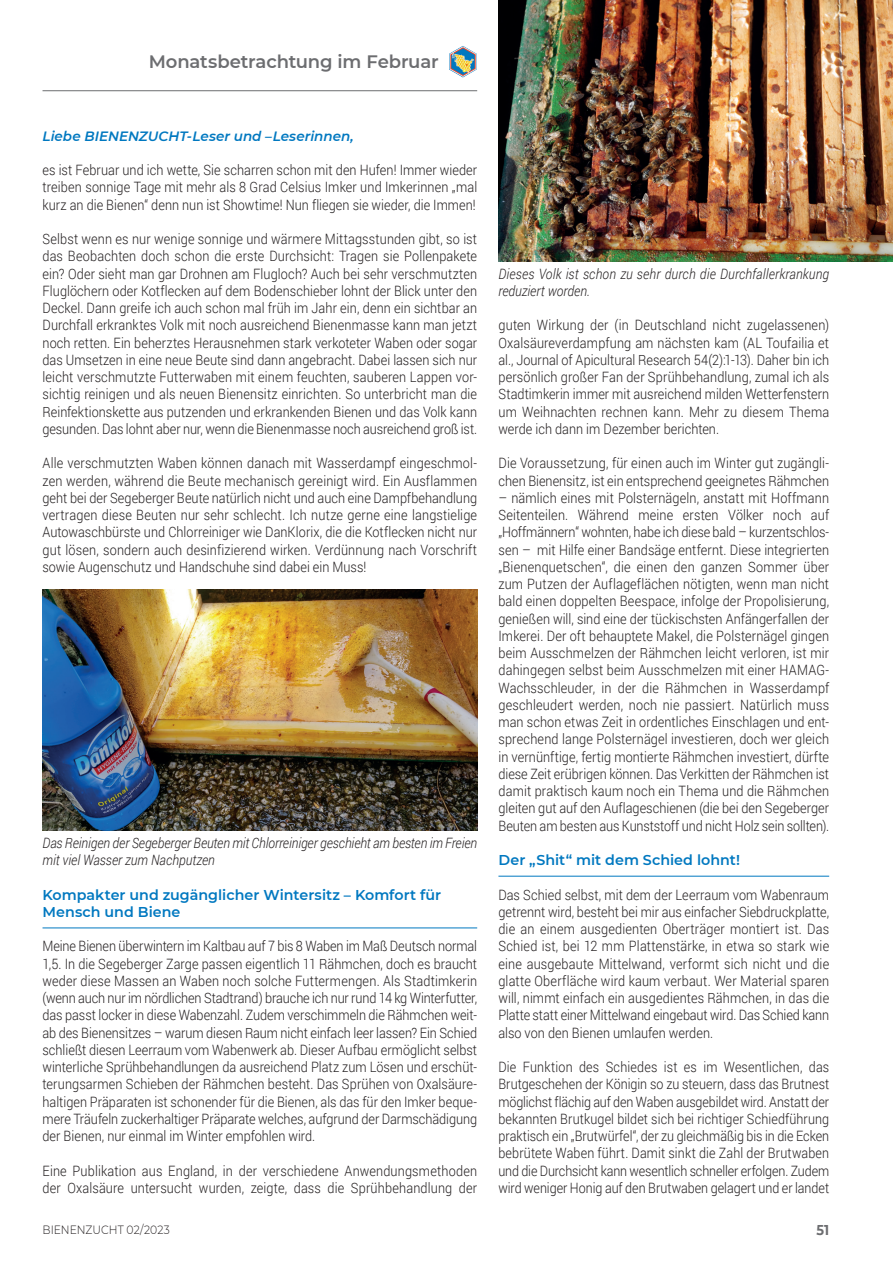
<style>
.page{position:relative;width:893px;height:1263px;background:#fff}
.page>*{position:absolute;margin:0;border:0;box-sizing:border-box;transform-origin:0 0}
.t1{font:600 18px "Montserrat";letter-spacing:-.01em;color:#6c6d70}
.t2{font:300 14.25px/17.2px "Roboto";color:#231f20;text-align:justify;scale:.89 1}
.t3{font:300 14.25px/17.2px "Roboto";color:#231f20;text-align:justify;scale:.88 1}
.t4{font:italic 300 14.25px/17.2px "Roboto";color:#231f20;scale:.89 1}
.t5{font:600 14.25px/17.2px "Montserrat";letter-spacing:.005em;color:#0078c0}
.t6{font:700 14.25px "Montserrat";color:#6c6d70;scale:.9 1}
.t7{font:italic 600 13.5px "Montserrat";letter-spacing:.005em;color:#0078c0}
.t8{font:300 12px "Montserrat";color:#231f20;scale:.9 1}
</style>
<div class="page">
<hr style="left:43px;top:90px;width:434px;height:1px;background:#6c6d70">
<img style="left:449px;top:46px;width:28px;height:32px">
<hr style="left:43px;top:927px;width:434px;height:1px;background:#0078c0">
<hr style="left:498px;top:876px;width:331px;height:1px;background:#0078c0">
<img style="left:43px;top:589px;width:434px;height:242px">
<img style="left:498px;top:0;width:395px;height:261px">
<p class="t1" style="left:149px;top:49px;width:291px">Monatsbetrachtung im Februar</p>
<p class="t7" style="left:43px;top:126px;width:313px">Liebe BIENENZUCHT-Leser und –Leserinnen,</p>
<p class="t2" style="left:43px;top:161px;width:490px">es ist Februar und ich wette, Sie scharren schon mit den Hufen! Immer wieder treiben sonnige Tage mit mehr als 8 Grad Celsius Imker und Imkerinnen „mal kurz an die Bienen“ denn nun ist Showtime! Nun fliegen sie wieder, die Immen!</p>
<p class="t2" style="left:43px;top:230px;width:490px">Selbst wenn es nur wenige sonnige und wärmere Mittagsstunden gibt, so ist das Beobachten doch schon die erste Durchsicht: Tragen sie Pollenpakete ein? Oder sieht man gar Drohnen am Flugloch? Auch bei sehr verschmutzten Fluglöchern oder Kotflecken auf dem Bodenschieber lohnt der Blick unter den Deckel. Dann greife ich auch schon mal früh im Jahr ein, denn ein sichtbar an Durchfall erkranktes Volk mit noch ausreichend Bienenmasse kann man jetzt noch retten. Ein beherztes Herausnehmen stark verkoteter Waben oder sogar das Umsetzen in eine neue Beute sind dann angebracht. Dabei lassen sich nur leicht verschmutzte Futterwaben mit einem feuchten, sauberen Lappen vor&shy;sichtig reinigen und als neuen Bienensitz einrichten. So unterbricht man die Reinfektionskette aus putzenden und erkrankenden Bienen und das Volk kann gesunden. Das lohnt aber nur, wenn die Bienenmasse noch ausreichend groß ist.</p>
<p class="t2" style="left:43px;top:454px;width:490px">Alle verschmutzten Waben können danach mit Wasserdampf eingeschmol&shy;zen werden, während die Beute mechanisch gereinigt wird. Ein Ausflammen geht bei der Segeberger Beute natürlich nicht und auch eine Dampfbehandlung vertragen diese Beuten nur sehr schlecht. Ich nutze gerne eine langstielige Autowaschbürste und Chlorreiniger wie DanKlorix, die die Kotflecken nicht nur gut lösen, sondern auch desinfizierend wirken. Verdünnung nach Vorschrift sowie Augenschutz und Handschuhe sind dabei ein Muss!</p>
<p class="t4" style="left:43px;top:834px;width:490px">Das Reinigen der Segeberger Beuten mit Chlorreiniger geschieht am besten im Freien mit viel Wasser zum Nachputzen</p>
<p class="t5" style="left:43px;top:885px;width:400px">Kompakter und zugänglicher Wintersitz – Komfort für<br>Mensch und Biene</p>
<p class="t2" style="left:43px;top:937px;width:490px">Meine Bienen überwintern im Kaltbau auf 7 bis 8 Waben im Maß Deutsch normal 1,5. In die Segeberger Zarge passen eigentlich 11 Rähmchen, doch es braucht weder diese Massen an Waben noch solche Futtermengen. Als Stadtimkerin (wenn auch nur im nördlichen Stadtrand) brauche ich nur rund 14 kg Winterfutter, das passt locker in diese Wabenzahl. Zudem verschimmeln die Rähmchen weit&shy;ab des Bienensitzes – warum diesen Raum nicht einfach leer lassen? Ein Schied schließt diesen Leerraum vom Wabenwerk ab. Dieser Aufbau ermöglicht selbst winterliche Sprühbehandlungen da ausreichend Platz zum Lösen und erschüt&shy;terungsarmen Schieben der Rähmchen besteht. Das Sprühen von Oxalsäure&shy;haltigen Präparaten ist schonender für die Bienen, als das für den Imker beque&shy;mere Träufeln zuckerhaltiger Präparate welches, aufgrund der Darmschädigung der Bienen, nur einmal im Winter empfohlen wird.</p>
<p class="t2" style="left:43px;top:1161px;width:490px">Eine Publikation aus England, in der verschiedene Anwendungsmethoden der Oxalsäure untersucht wurden, zeigte, dass die Sprühbehandlung der</p>
<p class="t4" style="left:498px;top:264px;width:373px">Dieses Volk ist schon zu sehr durch die Durchfallerkrankung reduziert worden.</p>
<p class="t2" style="left:498px;top:316px;width:373px">guten Wirkung der (in Deutschland nicht zugelassenen)<br>Oxalsäureverdampfung am nächsten kam (AL Toufailia et al., Journal of Apicultural Research 54(2):1-13). Daher bin ich persönlich großer Fan der Sprühbehandlung, zumal ich als Stadtimkerin immer mit ausreichend milden Wetterfenstern um Weihnachten rechnen kann. Mehr zu diesem Thema werde ich dann im Dezember berichten.</p>
<p class="t2" style="left:498px;top:454px;width:373px">Die Voraussetzung, für einen auch im Winter gut zugängli&shy;chen Bienensitz, ist ein entsprechend geeignetes Rähmchen</p>
<p class="t2" style="left:498px;top:489px;width:373px">– nämlich eines mit Polsternägeln, anstatt mit Hoffmann Seitenteilen. Während meine ersten Völker noch auf „Hoffmännern“ wohnten, habe ich diese bald – kurzentschlos&shy;sen – mit Hilfe einer Bandsäge entfernt. Diese integrierten „Bienenquetschen“, die einen den ganzen Sommer über zum Putzen der Auflageflächen nötigten, wenn man nicht bald einen doppelten Beespace, infolge der Propolisierung, genießen will, sind eine der tückischsten Anfängerfallen der Imkerei. Der oft behauptete Makel, die Polsternägel gingen beim Ausschmelzen der Rähmchen leicht verloren, ist mir dahingegen selbst beim Ausschmelzen mit einer HAMAG-Wachsschleuder, in der die Rähmchen in Wasserdampf geschleudert werden, noch nie passiert. Natürlich muss man schon etwas Zeit in ordentliches Einschlagen und ent&shy;sprechend lange Polsternägel investieren, doch wer gleich in vernünftige, fertig montierte Rähmchen investiert, dürfte diese Zeit erübrigen können. Das Verkitten der Rähmchen ist damit praktisch kaum noch ein Thema und die Rähmchen gleiten gut auf den Auflageschienen (die bei den Segeberger Beuten am besten aus Kunststoff und nicht Holz sein sollten).</p>
<p class="t5" style="left:498px;top:851px;width:243px">Der „Shit“ mit dem Schied lohnt!</p>
<p class="t2" style="left:498px;top:885px;width:373px">Das Schied selbst, mit dem der Leerraum vom Wabenraum getrennt wird, besteht bei mir aus einfacher Siebdruckplatte, die an einem ausgedienten Oberträger montiert ist. Das Schied ist, bei 12 mm Plattenstärke, in etwa so stark wie eine ausgebaute Mittelwand, verformt sich nicht und die glatte Oberfläche wird kaum verbaut. Wer Material sparen will, nimmt einfach ein ausgedientes Rähmchen, in das die Platte statt einer Mittelwand eingebaut wird. Das Schied kann also von den Bienen umlaufen werden.</p>
<p class="t3" style="left:498px;top:1058px;width:377px">Die Funktion des Schiedes ist es im Wesentlichen, das Brutgeschehen der Königin so zu steuern, dass das Brutnest möglichst flächig auf den Waben ausgebildet wird. Anstatt der bekannten Brutkugel bildet sich bei richtiger Schiedführung praktisch ein „Brutwürfel“, der zu gleichmäßig bis in die Ecken bebrütete Waben führt. Damit sinkt die Zahl der Brutwaben und die Durchsicht kann wesentlich schneller erfolgen. Zudem wird weniger Honig auf den Brutwaben gelagert und er landet</p>
<p class="t8" style="left:43px;top:1221px;width:143px">BIENENZUCHT 02/2023</p>
<p class="t6" style="left:816px;top:1219px;width:16px">51</p>
</div>
